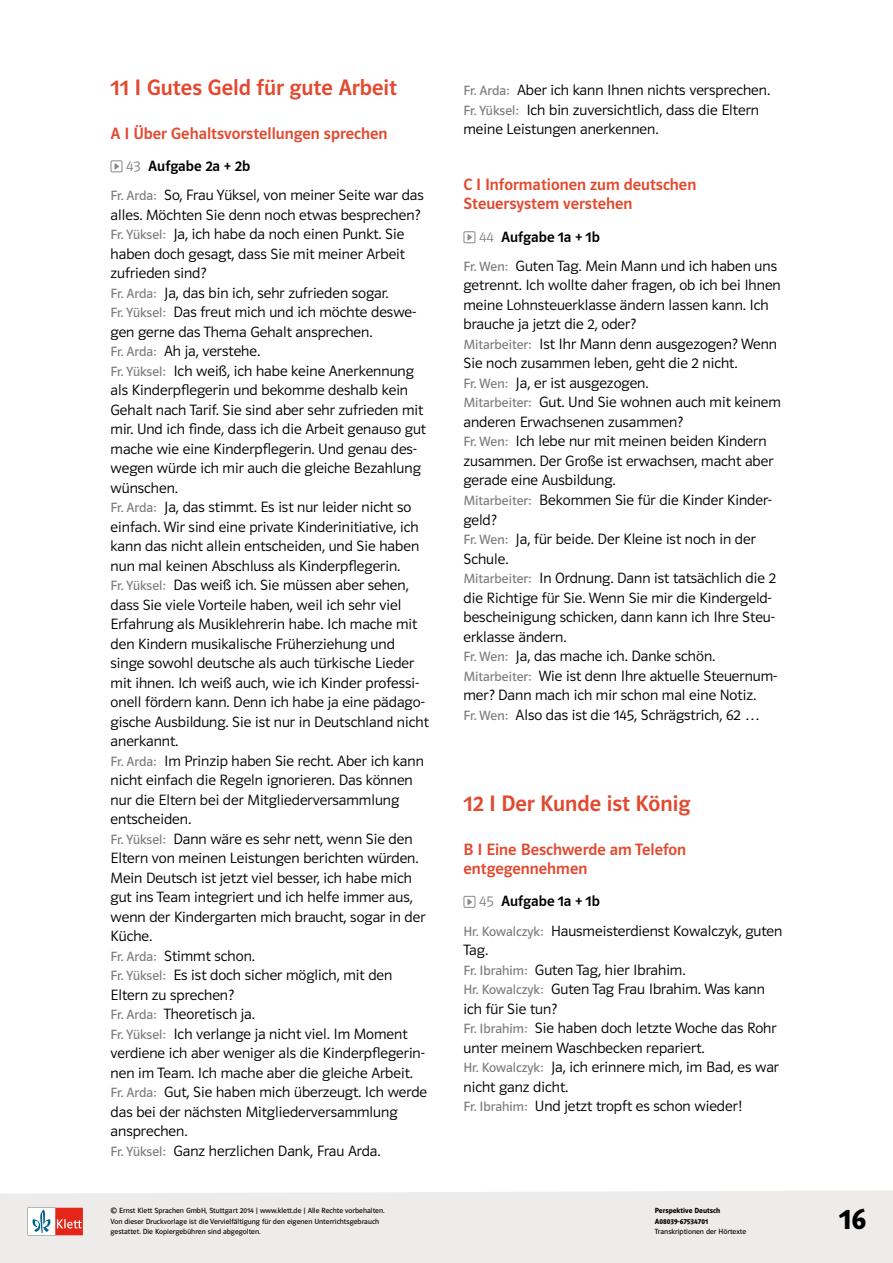
<style>
.page{position:relative;width:893px;height:1263px;background:#fff}
.page>*{position:absolute;margin:0;border:0;box-sizing:border-box;transform-origin:0 0}
.t1{font:30px "Polo ST11 K Hfett";color:#000}
.esf_loesung_lektion{font:22.5px "Polo ST11 K Krftg";color:#e2492f}
.esf_loesungen_lektio{font:16.5px/19.5px "Polo ST11 K Krftg";color:#e2492f}
.esf_loesungen_dialog{font:15px/19.5px "Polo ST11 K Leicht";color:#000}
.esf_loesung_aufg{font:15px "Polo ST11 K Krftg";color:#000}
.t2{font:7.5px/10.1px "Polo ST11 K Buch";color:#000}
.t3{font:7.5px/10.1px "Polo ST11 K Hfett";color:#000}
.s1{font-family:"Polo ST11 K Leicht";color:#898788}
.s2{font-family:"Polo ST11 K Buch";font-size:13.5px;color:#7b7c7e}
</style>
<div class="page">
<div style="left:0;top:1190px;width:893px;height:73px;background:#edeceb"></div>
<svg style="left:28px;top:1208px;width:55px;height:27px"></svg>
<svg style="left:115px;top:163px;width:4px;height:7px"></svg>
<div style="left:111px;top:160px;width:11px;height:12px;border:1px solid #898788"></div>
<svg style="left:467px;top:234px;width:5px;height:7px"></svg>
<div style="left:463px;top:231px;width:12px;height:12px;border:1px solid #898788"></div>
<svg style="left:467px;top:899px;width:5px;height:6px"></svg>
<div style="left:463px;top:896px;width:12px;height:12px;border:1px solid #898788"></div>
<p class="esf_loesung_lektion" style="left:111px;top:75px;width:288px">11 I Gutes Geld für gute Arbeit</p>
<p class="esf_loesungen_lektio" style="left:111px;top:123px;width:278px">A I Über Gehaltsvorstellungen sprechen</p>
<p class="esf_loesung_aufg" style="left:126px;top:158px;width:126px"><span class="s1">43</span> Aufgabe 2a + 2b</p>
<p class="esf_loesungen_dialog" style="left:111px;top:185px;width:315px"><span class="s2">Fr. Arda:</span> So, Frau Yüksel, von meiner Seite war das alles. Möchten Sie denn noch etwas besprechen?</p>
<p class="esf_loesungen_dialog" style="left:111px;top:224px;width:296px;text-align:justify"><span class="s2">Fr. Yüksel:</span> Ja, ich habe da noch einen Punkt. Sie haben doch gesagt, dass Sie mit meiner Arbeit zufrieden sind?</p>
<p class="esf_loesungen_dialog" style="left:111px;top:283px;width:280px"><span class="s2">Fr. Arda:</span> Ja, das bin ich, sehr zufrieden sogar.</p>
<p class="esf_loesungen_dialog" style="left:111px;top:302px;width:307px"><span class="s2">Fr. Yüksel:</span> Das freut mich und ich möchte deswe&shy;gen gerne das Thema Gehalt ansprechen.</p>
<p class="esf_loesungen_dialog" style="left:111px;top:341px;width:151px"><span class="s2">Fr. Arda:</span> Ah ja, verstehe.</p>
<p class="esf_loesungen_dialog" style="left:111px;top:361px;width:317px"><span class="s2">Fr. Yüksel:</span> Ich weiß, ich habe keine Anerkennung als Kinderpflegerin und bekomme deshalb kein Gehalt nach Tarif. Sie sind aber sehr zufrieden mit mir. Und ich finde, dass ich die Arbeit genauso gut mache wie eine Kinderpflegerin. Und genau des&shy;wegen würde ich mir auch die gleiche Bezahlung wünschen.</p>
<p class="esf_loesungen_dialog" style="left:111px;top:497px;width:310px"><span class="s2">Fr. Arda:</span> Ja, das stimmt. Es ist nur leider nicht so einfach. Wir sind eine private Kinderinitiative, ich kann das nicht allein entscheiden, und Sie haben nun mal keinen Abschluss als Kinderpflegerin.</p>
<p class="esf_loesungen_dialog" style="left:111px;top:575px;width:320px"><span class="s2">Fr. Yüksel:</span> Das weiß ich. Sie müssen aber sehen, dass Sie viele Vorteile haben, weil ich sehr viel Erfahrung als Musiklehrerin habe. Ich mache mit den Kindern musikalische Früherziehung und singe sowohl deutsche als auch türkische Lieder mit ihnen. Ich weiß auch, wie ich Kinder professi&shy;onell fördern kann. Denn ich habe ja eine pädago&shy;gische Ausbildung. Sie ist nur in Deutschland nicht anerkannt.</p>
<p class="esf_loesungen_dialog" style="left:111px;top:751px;width:315px"><span class="s2">Fr. Arda:</span> Im Prinzip haben Sie recht. Aber ich kann nicht einfach die Regeln ignorieren. Das können nur die Eltern bei der Mitgliederversammlung entscheiden.</p>
<p class="esf_loesungen_dialog" style="left:111px;top:829px;width:316px"><span class="s2">Fr. Yüksel:</span> Dann wäre es sehr nett, wenn Sie den Eltern von meinen Leistungen berichten würden.<br>Mein Deutsch ist jetzt viel besser, ich habe mich gut ins Team integriert und ich helfe immer aus, wenn der Kindergarten mich braucht, sogar in der Küche.</p>
<p class="esf_loesungen_dialog" style="left:111px;top:946px;width:146px"><span class="s2">Fr. Arda:</span> Stimmt schon.</p>
<p class="esf_loesungen_dialog" style="left:111px;top:965px;width:283px"><span class="s2">Fr. Yüksel:</span> Es ist doch sicher möglich, mit den<br>Eltern zu sprechen?</p>
<p class="esf_loesungen_dialog" style="left:111px;top:1004px;width:146px"><span class="s2">Fr. Arda:</span> Theoretisch ja.</p>
<p class="esf_loesungen_dialog" style="left:111px;top:1024px;width:316px"><span class="s2">Fr. Yüksel:</span> Ich verlange ja nicht viel. Im Moment verdiene ich aber weniger als die Kinderpflegerin&shy;nen im Team. Ich mache aber die gleiche Arbeit.</p>
<p class="esf_loesungen_dialog" style="left:111px;top:1082px;width:318px"><span class="s2">Fr. Arda:</span> Gut, Sie haben mich überzeugt. Ich werde das bei der nächsten Mitgliederversammlung ansprechen.</p>
<p class="esf_loesungen_dialog" style="left:111px;top:1141px;width:271px"><span class="s2">Fr. Yüksel:</span> Ganz herzlichen Dank, Frau Arda.</p>
<p class="t2" style="left:111px;top:1206px;width:276px">© Ernst Klett Sprachen GmbH, Stuttgart 2014 | www.klett.de | Alle Rechte vorbehalten.<br>Von dieser Druckvorlage ist die Vervielfältigung für den eigenen Unterrichtsgebrauch gestattet. Die Kopiergebühren sind abgegolten.</p>
<p class="esf_loesungen_dialog" style="left:463px;top:81px;width:308px"><span class="s2">Fr. Arda:</span> Aber ich kann Ihnen nichts versprechen.</p>
<p class="esf_loesungen_dialog" style="left:463px;top:100px;width:297px"><span class="s2">Fr. Yüksel:</span> Ich bin zuversichtlich, dass die Eltern meine Leistungen anerkennen.</p>
<p class="esf_loesungen_lektio" style="left:463px;top:175px;width:234px">C I Informationen zum deutschen<br>Steuersystem verstehen</p>
<p class="esf_loesung_aufg" style="left:479px;top:228px;width:122px"><span class="s1">44</span> Aufgabe 1a + 1b</p>
<p class="esf_loesungen_dialog" style="left:463px;top:256px;width:319px"><span class="s2">Fr. Wen:</span> Guten Tag. Mein Mann und ich haben uns getrennt. Ich wollte daher fragen, ob ich bei Ihnen meine Lohnsteuerklasse ändern lassen kann. Ich brauche ja jetzt die 2, oder?</p>
<p class="esf_loesungen_dialog" style="left:463px;top:334px;width:315px"><span class="s2">Mitarbeiter:</span> Ist Ihr Mann denn ausgezogen? Wenn<br>Sie noch zusammen leben, geht die 2 nicht.</p>
<p class="esf_loesungen_dialog" style="left:463px;top:373px;width:187px"><span class="s2">Fr. Wen:</span> Ja, er ist ausgezogen.</p>
<p class="esf_loesungen_dialog" style="left:463px;top:393px;width:319px"><span class="s2">Mitarbeiter:</span> Gut. Und Sie wohnen auch mit keinem anderen Erwachsenen zusammen?</p>
<p class="esf_loesungen_dialog" style="left:463px;top:432px;width:312px"><span class="s2">Fr. Wen:</span> Ich lebe nur mit meinen beiden Kindern zusammen. Der Große ist erwachsen, macht aber gerade eine Ausbildung.</p>
<p class="esf_loesungen_dialog" style="left:463px;top:490px;width:310px"><span class="s2">Mitarbeiter:</span> Bekommen Sie für die Kinder Kinder&shy;geld?</p>
<p class="esf_loesungen_dialog" style="left:463px;top:529px;width:294px"><span class="s2">Fr. Wen:</span> Ja, für beide. Der Kleine ist noch in der<br>Schule.</p>
<p class="esf_loesungen_dialog" style="left:463px;top:568px;width:314px"><span class="s2">Mitarbeiter:</span> In Ordnung. Dann ist tatsächlich die 2 die Richtige für Sie. Wenn Sie mir die Kindergeld&shy;bescheinigung schicken, dann kann ich Ihre Steu&shy;erklasse ändern.</p>
<p class="esf_loesungen_dialog" style="left:463px;top:646px;width:253px"><span class="s2">Fr. Wen:</span> Ja, das mache ich. Danke schön.</p>
<p class="esf_loesungen_dialog" style="left:463px;top:666px;width:315px"><span class="s2">Mitarbeiter:</span> Wie ist denn Ihre aktuelle Steuernum&shy;mer? Dann mach ich mir schon mal eine Notiz.</p>
<p class="esf_loesungen_dialog" style="left:463px;top:705px;width:298px"><span class="s2">Fr. Wen:</span> Also das ist die 145, Schrägstrich, 62 …</p>
<p class="esf_loesung_lektion" style="left:463px;top:791px;width:228px">12 I Der Kunde ist König</p>
<p class="esf_loesungen_lektio" style="left:463px;top:839px;width:224px">B I Eine Beschwerde am Telefon entgegennehmen</p>
<p class="esf_loesung_aufg" style="left:479px;top:893px;width:122px"><span class="s1">45</span> Aufgabe 1a + 1b</p>
<p class="esf_loesungen_dialog" style="left:463px;top:921px;width:320px"><span class="s2">Hr. Kowalczyk:</span> Hausmeisterdienst Kowalczyk, guten<br>Tag.</p>
<p class="esf_loesungen_dialog" style="left:463px;top:960px;width:223px"><span class="s2">Fr. Ibrahim:</span> Guten Tag, hier Ibrahim.</p>
<p class="esf_loesungen_dialog" style="left:463px;top:979px;width:303px"><span class="s2">Hr. Kowalczyk:</span> Guten Tag Frau Ibrahim. Was kann ich für Sie tun?</p>
<p class="esf_loesungen_dialog" style="left:463px;top:1018px;width:315px"><span class="s2">Fr. Ibrahim:</span> Sie haben doch letzte Woche das Rohr unter meinem Waschbecken repariert.</p>
<p class="esf_loesungen_dialog" style="left:463px;top:1057px;width:317px"><span class="s2">Hr. Kowalczyk:</span> Ja, ich erinnere mich, im Bad, es war nicht ganz dicht.</p>
<p class="esf_loesungen_dialog" style="left:463px;top:1096px;width:280px"><span class="s2">Fr. Ibrahim:</span> Und jetzt tropft es schon wieder!</p>
<p class="t3" style="left:655px;top:1206px;width:67px">Perspektive Deutsch<br>A08039-67534701</p>
<p class="t2" style="left:655px;top:1226px;width:93px">Transkriptionen der Hörtexte</p>
<h1 class="t1" style="left:839px;top:1202px;width:29px">16</h1>
</div>
